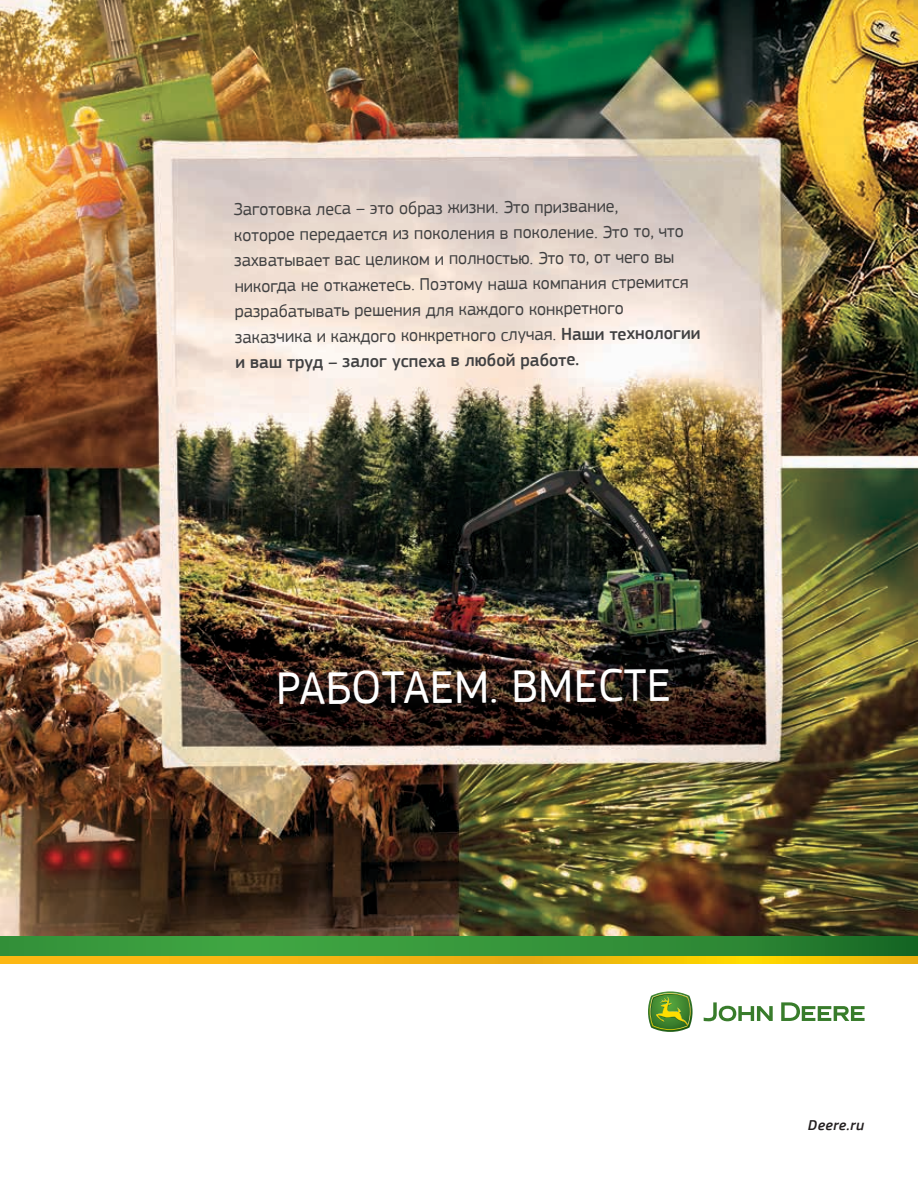
<style>
.page{position:relative;width:918px;height:1188px;background:#fff}
.page>*{position:absolute;margin:0;border:0;box-sizing:border-box;transform-origin:0 0}
.t1{font:48px "PF Square Sans Pro";letter-spacing:-.01em;color:#fff}
.t2{font:18px/25.5px "PF Square Sans Pro";letter-spacing:-.01em;color:#414142}
.t3{font:italic 500 15px "PF Square Sans Pro";letter-spacing:.02em;color:#231f20}
.s1{font-weight:500}
</style>
<div class="page">
<img style="left:0;top:0;width:918px;height:936px">
<svg style="left:0;top:936px;width:918px;height:21px;background:#3c9337"></svg>
<svg style="left:0;top:957px;width:918px;height:6px;background:#f5ba0d"></svg>
<svg style="left:704px;top:1002px;width:161px;height:19px"></svg>
<svg style="left:648px;top:991px;width:45px;height:41px;background:#78a249"></svg>
<div style="left:265px;top:654px;width:418px;height:65px;background:#231f20;opacity:.63"></div>
<p class="t2" style="left:234px;top:195px;width:468px">Заготовка леса – это образ жизни. Это призвание,<br>которое передается из поколения в поколение. Это то, что захватывает вас целиком и полностью. Это то, от чего вы никогда не откажетесь. Поэтому наша компания стремится разрабатывать решения для каждого конкретного заказчика и каждого конкретного случая. <span class="s1">Наши технологии и ваш труд – залог успеха в любой работе.</span></p>
<h1 class="t1" style="left:276px;top:659px;width:397px">РАБОТАЕМ. ВМЕСТЕ</h1>
<p class="t3" style="left:808px;top:1116px;width:58px">Deere.ru</p>
</div>
